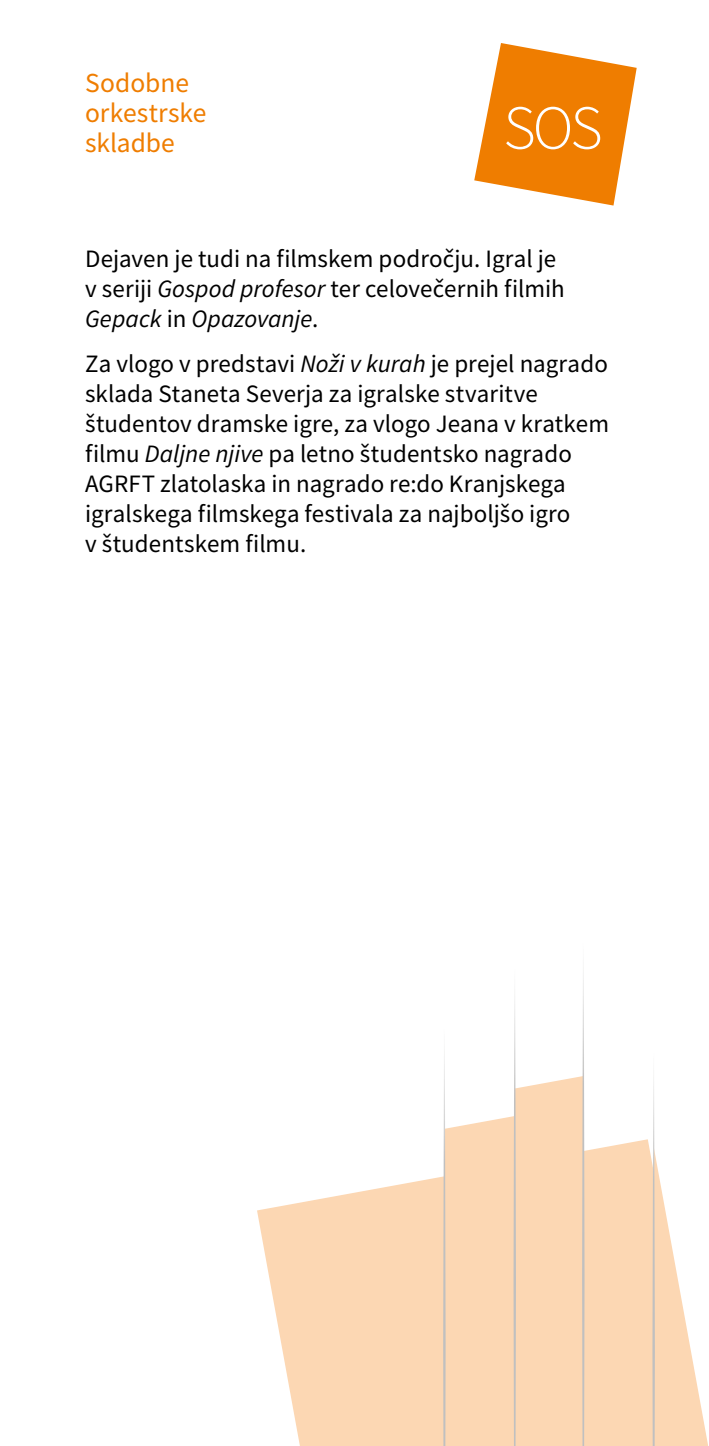
<style>
.page{position:relative;width:709px;height:1446px;background:#fff}
.page>*{position:absolute;margin:0;border:0;box-sizing:border-box;transform-origin:0 0}
.t1{font:62.5px "Source Sans Variable";color:#fff}
.t2{font:27.5px/30px "Source Sans Variable";color:#ef7d00}
.t3{font:25px/30px "Source Sans Variable";letter-spacing:.005em;color:#000}
.s1{font-style:italic}
</style>
<div class="page">
<svg style="left:474px;top:43px;width:162px;height:163px"></svg>
<svg style="left:257px;top:1176px;width:186px;height:270px;fill:#fcd7b3"></svg>
<svg style="left:443px;top:970px;width:265px;height:476px"></svg>
<p class="t2" style="left:85px;top:68px;width:123px">Sodobne orkestrske skladbe</p>
<h1 class="t1" style="left:503px;top:90px;width:101px">SOS</h1>
<p class="t3" style="left:85px;top:244px;width:481px">Dejaven je tudi na filmskem področju. Igral je v seriji <span class="s1">Gospod profesor</span> ter celovečernih filmih<br><span class="s1">Gepack</span> in <span class="s1">Opazovanje</span>.</p>
<p class="t3" style="left:85px;top:349px;width:525px">Za vlogo v predstavi <span class="s1">Noži v kurah</span> je prejel nagrado sklada Staneta Severja za igralske stvaritve študentov dramske igre, za vlogo Jeana v kratkem filmu <span class="s1">Daljne njive</span> pa letno študentsko nagrado AGRFT zlatolaska in nagrado re:do Kranjskega igralskega filmskega festivala za najboljšo igro<br>v študentskem filmu.</p>
</div>
